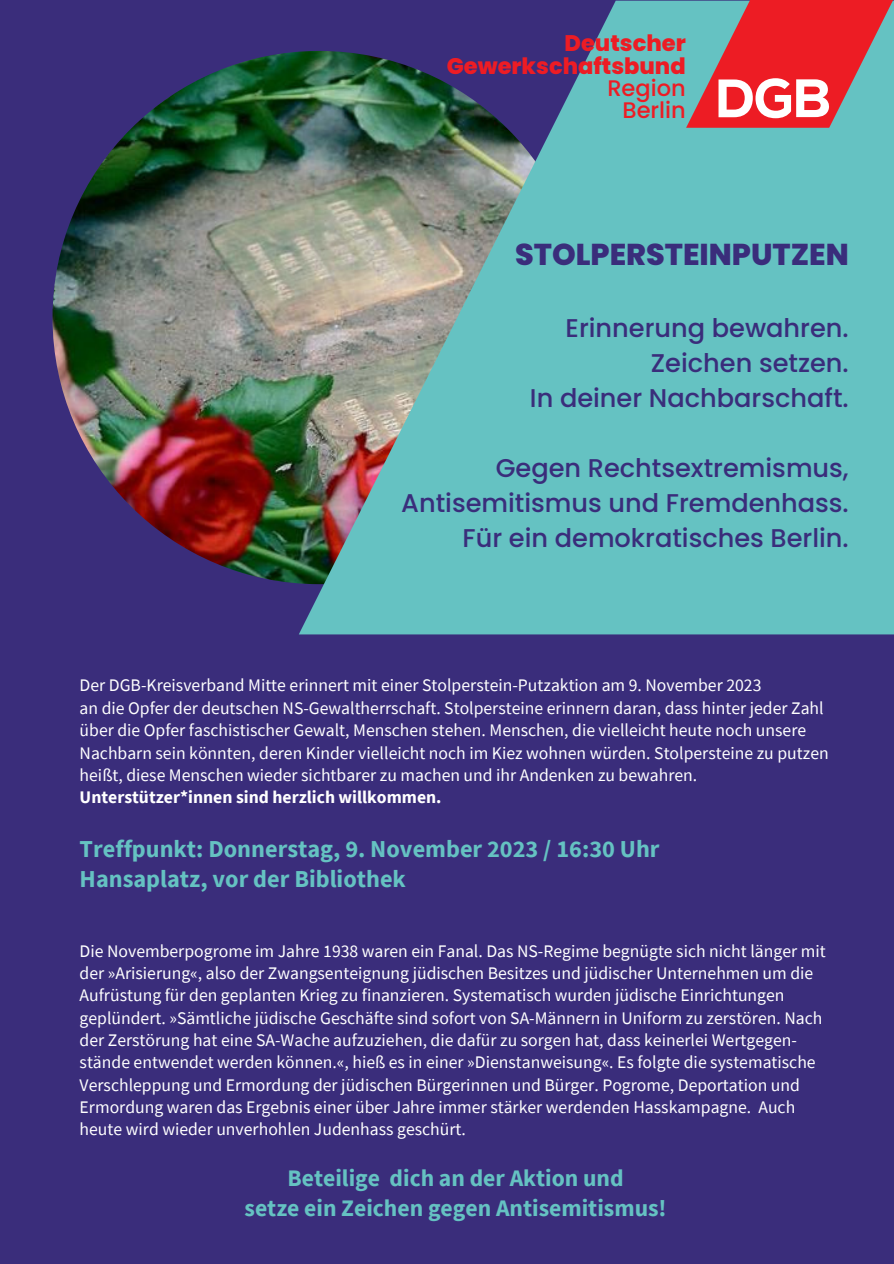
<style>
.page{position:relative;width:894px;height:1264px;background:#fff}
.page>*{position:absolute;margin:0;border:0;box-sizing:border-box;transform-origin:0 0}
.t1{font:800 30.15px "Poppins";color:#3a2d7b}
.t2{font:500 25.65px "Poppins";color:#3a2d7b}
.t3{font:700 24.3px "Source Sans Pro";color:#65c2c2}
.t4{font:700 23.7px "Source Sans Pro";color:#65c2c2}
.t5{font:800 22.5px "Poppins";color:#ed1c24}
.t6{font:500 22.5px "Poppins";color:#ed1c24}
.t7{font:17.7px/22.4px "Source Sans Pro";color:#fff}
.t8{font:700 17.7px "Source Sans Pro";color:#fff}
</style>
<div class="page">
<div style="left:0;top:0;width:893px;height:1263px;background:#3a2d7b"></div>
<img style="left:52px;top:51px;width:533px;height:533px;border-radius:50%">
<svg style="left:299px;top:1px;width:594px;height:633px;background:#67aaad"></svg>
<svg style="left:686px;top:0;width:206px;height:128px;background:#c46469"></svg>
<p class="t5" style="left:564px;top:28px;width:123px">Deutscher</p>
<p class="t5" style="left:446px;top:50px;width:240px">Gewerkschaftsbund</p>
<p class="t6" style="left:607px;top:72px;width:80px">Region</p>
<p class="t6" style="left:622px;top:95px;width:65px">Berlin</p>
<p class="t1" style="left:515px;top:234px;width:335px">STOLPERSTEINPUTZEN</p>
<p class="t2" style="left:565px;top:310px;width:284px">Erinnerung bewahren.</p>
<p class="t2" style="left:650px;top:345px;width:199px">Zeichen setzen.</p>
<p class="t2" style="left:530px;top:380px;width:320px">In deiner Nachbarschaft.</p>
<p class="t2" style="left:495px;top:450px;width:354px">Gegen Rechtsextremismus,</p>
<p class="t2" style="left:401px;top:485px;width:449px">Antisemitismus und Fremdenhass.</p>
<p class="t2" style="left:462px;top:520px;width:387px">Für ein demokratisches Berlin.</p>
<p class="t7" style="left:80px;top:674px;width:683px">Der DGB-Kreisverband Mitte erinnert mit einer Stolperstein-Putzaktion am 9. November 2023</p>
<p class="t7" style="left:80px;top:696px;width:750px">an die Opfer der deutschen NS-Gewaltherrschaft. Stolpersteine erinnern daran, dass hinter jeder Zahl über die Opfer faschistischer Gewalt, Menschen stehen. Menschen, die vielleicht heute noch unsere Nachbarn sein könnten, deren Kinder vielleicht noch im Kiez wohnen würden. Stolpersteine zu putzen heißt, diese Menschen wieder sichtbarer zu machen und ihr Andenken zu bewahren.</p>
<p class="t8" style="left:80px;top:785px;width:363px">Unterstützer*innen sind herzlich willkommen.</p>
<p class="t3" style="left:80px;top:832px;width:581px">Treffpunkt: Donnerstag, 9. November 2023 / 16:30 Uhr</p>
<p class="t3" style="left:80px;top:863px;width:328px">Hansaplatz, vor der Bibliothek</p>
<p class="t7" style="left:80px;top:939px;width:747px">Die Novemberpogrome im Jahre 1938 waren ein Fanal. Das NS-Regime begnügte sich nicht länger mit der »Arisierung«, also der Zwangsenteignung jüdischen Besitzes und jüdischer Unternehmen um die Aufrüstung für den geplanten Krieg zu finanzieren. Systematisch wurden jüdische Einrichtungen geplündert. »Sämtliche jüdische Geschäfte sind sofort von SA-Männern in Uniform zu zerstören. Nach der Zerstörung hat eine SA-Wache aufzuziehen, die dafür zu sorgen hat, dass keinerlei Wertgegen&shy;stände entwendet werden können.«, hieß es in einer »Dienstanweisung«. Es folgte die systematische Verschleppung und Ermordung der jüdischen Bürgerinnen und Bürger. Pogrome, Deportation und Ermordung waren das Ergebnis einer über Jahre immer stärker werdenden Hasskampagne. Auch heute wird wieder unverhohlen Judenhass geschürt.</p>
<p class="t4" style="left:287px;top:1162px;width:338px">Beteilige dich an der Aktion und</p>
<p class="t4" style="left:244px;top:1192px;width:423px">setze ein Zeichen gegen Antisemitismus!</p>
</div>
